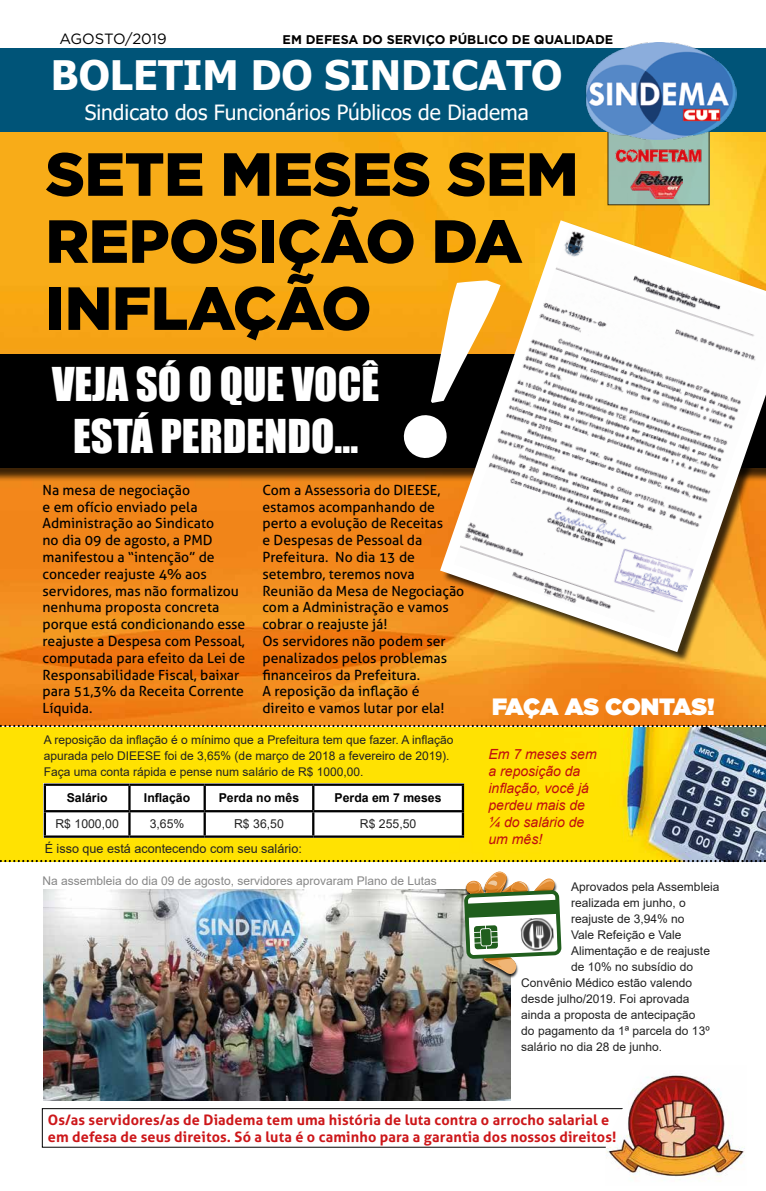
<style>
.page{position:relative;width:766px;height:1191px;background:#fff}
.page>*{position:absolute;margin:0;border:0;box-sizing:border-box;transform-origin:0 0}
.t1{font:900 60.8px/67px "Gotham";letter-spacing:-.01em;color:#000}
.t2{font:42.8px/51.5px "Impact";color:#fff;text-align:center}
.t3{font:700 40.6px "Tahoma";color:#fff}
.t4{font:900 23.6px "Gotham";letter-spacing:-.01em;color:#fff}
.t5{font:21px "Tahoma";color:#fff}
.t6{font:14.9px "Gotham";letter-spacing:-.005em;color:#000}
.t7{font:700 14.4px/17.3px "Aller";letter-spacing:.01em;color:#cd171a}
.t8{font:14px/16.8px "Aller";color:#000}
.t9{font:italic 14px/16.8px "Arial";color:#c00d0e}
.t10{font:12.6px "Arial";color:#222}
.t11{font:700 12.6px "Gotham";color:#000}
.t12{font:700 12.2px "Arial";color:#000}
.t13{font:12.2px "Arial";color:#222}
.t14{font:12px/16px "Arial";color:#222}
.t15{font:12px "Arial";color:#878787}
</style>
<div class="page">
<img style="left:0;top:727px;width:765px;height:133px">
<img style="left:0;top:132px;width:765px;height:593px">
<div style="left:607px;top:129px;width:102px;height:76px;background:#9abfb1"></div>
<div style="left:42px;top:1108px;width:620px;height:39px;border:1px solid #000"></div>
<div style="left:0;top:356px;width:765px;height:126px;background:#000;opacity:.75"></div>
<div style="left:0;top:355px;width:765px;height:113px;background:#000"></div>
<div style="left:0;top:48px;width:765px;height:84px;background:#005478"></div>
<img style="left:615px;top:149px;width:87px;height:13px">
<img style="left:630px;top:171px;width:52px;height:27px">
<svg style="left:0;top:860px;width:766px;height:2px;background:#93840c"></svg>
<svg style="left:0;top:725px;width:766px;height:2px"></svg>
<img style="left:43px;top:889px;width:468px;height:212px">
<div style="left:442px;top:222px;width:323px;height:441px;background:#000;opacity:.75"></div>
<svg style="left:440px;top:220px;width:325px;height:432px;background:#efac36"></svg>
<img style="left:453px;top:228px;width:312px;height:410px">
<div style="left:44px;top:783px;width:420px;height:54px;background:#fff"></div>
<hr style="left:44px;top:783px;width:85px;height:3px;background:#000">
<hr style="left:129px;top:783px;width:76px;height:3px;background:#000">
<hr style="left:205px;top:783px;width:108px;height:3px;background:#000">
<hr style="left:313px;top:783px;width:151px;height:3px;background:#000">
<hr style="left:44px;top:810px;width:85px;height:2px;background:#000">
<hr style="left:129px;top:810px;width:76px;height:2px;background:#000">
<hr style="left:205px;top:810px;width:108px;height:2px;background:#000">
<hr style="left:313px;top:810px;width:151px;height:2px;background:#000">
<hr style="left:44px;top:835px;width:85px;height:2px;background:#000">
<hr style="left:129px;top:835px;width:76px;height:2px;background:#000">
<hr style="left:205px;top:835px;width:108px;height:2px;background:#000">
<hr style="left:313px;top:835px;width:151px;height:2px;background:#000">
<hr style="left:44px;top:786px;width:2px;height:24px;background:#000">
<hr style="left:44px;top:812px;width:2px;height:23px;background:#000">
<hr style="left:128px;top:786px;width:3px;height:24px;background:#000">
<hr style="left:203px;top:786px;width:3px;height:24px;background:#000">
<hr style="left:312px;top:786px;width:2px;height:24px;background:#000">
<hr style="left:461px;top:786px;width:3px;height:24px;background:#000">
<hr style="left:128px;top:812px;width:3px;height:23px;background:#000">
<hr style="left:203px;top:812px;width:3px;height:23px;background:#000">
<hr style="left:312px;top:812px;width:2px;height:23px;background:#000">
<hr style="left:461px;top:812px;width:3px;height:23px;background:#000">
<img style="left:605px;top:1075px;width:140px;height:104px">
<div style="left:464px;top:872px;width:93px;height:106px;background:#000;opacity:.86"></div>
<svg style="left:464px;top:871px;width:97px;height:104px"></svg>
<img style="left:520px;top:917px;width:34px;height:34px">
<img style="left:585px;top:43px;width:151px;height:97px">
<svg style="left:398px;top:271px;width:102px;height:192px"></svg>
<p class="t6" style="left:59px;top:29px;width:109px">AGOSTO/2019</p>
<p class="t11" style="left:282px;top:31px;width:332px">EM DEFESA DO SERVIÇO PÚBLICO DE QUALIDADE</p>
<h3 class="t3" style="left:51px;top:47px;width:513px">BOLETIM DO SINDICATO</h3>
<h3 class="t5" style="left:85px;top:98px;width:445px">Sindicato dos Funcionários Públicos de Diadema</h3>
<h1 class="t1" style="left:45px;top:140px;width:534px">SETE MESES SEM<br>REPOSIÇÃO DA<br>INFLAÇÃO</h1>
<h2 class="t2" style="left:52px;top:358px;width:328px">VEJA SÓ O QUE VOCÊ<br>ESTÁ PERDENDO...</h2>
<p class="t8" style="left:43px;top:481px;width:204px">Na mesa de negociação<br>e em ofício enviado pela<br>Administração ao Sindicato<br>no dia 09 de agosto, a PMD manifestou a “intenção” de conceder reajuste 4% aos servidores, mas não formalizou nenhuma proposta concreta porque está condicionando esse reajuste a Despesa com Pessoal, computada para efeito da Lei de<br>Responsabilidade Fiscal, baixar para 51,3% da Receita Corrente<br>Líquida.</p>
<p class="t8" style="left:262px;top:481px;width:203px">Com a Assessoria do DIEESE, estamos acompanhando de perto a evolução de Receitas<br>e Despesas de Pessoal da<br>Prefeitura. No dia 13 de setembro, teremos nova<br>Reunião da Mesa de Negociação com a Administração e vamos cobrar o reajuste já!<br>Os servidores não podem ser penalizados pelos problemas financeiros da Prefeitura.<br>A reposição da inflação é direito e vamos lutar por ela!</p>
<h3 class="t4" style="left:492px;top:690px;width:224px">FAÇA AS CONTAS!</h3>
<p class="t14" style="left:44px;top:732px;width:411px">A reposição da inflação é o mínimo que a Prefeitura tem que fazer. A inflação apurada pelo DIEESE foi de 3,65% (de março de 2018 a fevereiro de 2019).<br>Faça uma conta rápida e pense num salário de R$ 1000,00.</p>
<p class="t12" style="left:67px;top:789px;width:42px">Salário</p>
<p class="t12" style="left:144px;top:789px;width:48px">Inflação</p>
<p class="t12" style="left:219px;top:789px;width:82px">Perda no mês</p>
<p class="t12" style="left:334px;top:789px;width:108px">Perda em 7 meses</p>
<p class="t13" style="left:55px;top:815px;width:65px">R$ 1000,00</p>
<p class="t13" style="left:150px;top:815px;width:36px">3,65%</p>
<p class="t13" style="left:234px;top:815px;width:51px">R$ 36,50</p>
<p class="t13" style="left:360px;top:815px;width:58px">R$ 255,50</p>
<p class="t10" style="left:45px;top:840px;width:259px">É isso que está acontecendo com seu salário:</p>
<p class="t15" style="left:42px;top:872px;width:396px">Na assembleia do dia 09 de agosto, servidores aprovaram Plano de Lutas</p>
<p class="t9" style="left:488px;top:746px;width:110px">Em 7 meses sem a reposição da inflação, você já perdeu mais de ¼ do salário de um mês!</p>
<p class="t14" style="left:571px;top:879px;width:150px">Aprovados pela Assembleia</p>
<p class="t14" style="left:571px;top:895px;width:116px">realizada em junho, o</p>
<p class="t14" style="left:571px;top:911px;width:115px">reajuste de 3,94% no</p>
<p class="t14" style="left:571px;top:927px;width:112px">Vale Refeição e Vale</p>
<p class="t14" style="left:571px;top:943px;width:140px">Alimentação e de reajuste</p>
<p class="t14" style="left:571px;top:959px;width:124px">de 10% no subsídio do</p>
<p class="t14" style="left:521px;top:975px;width:172px">Convênio Médico estão valendo</p>
<p class="t14" style="left:521px;top:991px;width:170px">desde julho/2019. Foi aprovada</p>
<p class="t14" style="left:521px;top:1007px;width:176px">ainda a proposta de antecipação</p>
<p class="t14" style="left:521px;top:1023px;width:190px">do pagamento da 1ª parcela do 13º</p>
<p class="t14" style="left:521px;top:1039px;width:142px">salário no dia 28 de junho.</p>
<p class="t7" style="left:48px;top:1110px;width:570px">Os/as servidores/as de Diadema tem uma história de luta contra o arrocho salarial e em defesa de seus direitos. Só a luta é o caminho para a garantia dos nossos direitos!</p>
</div>
